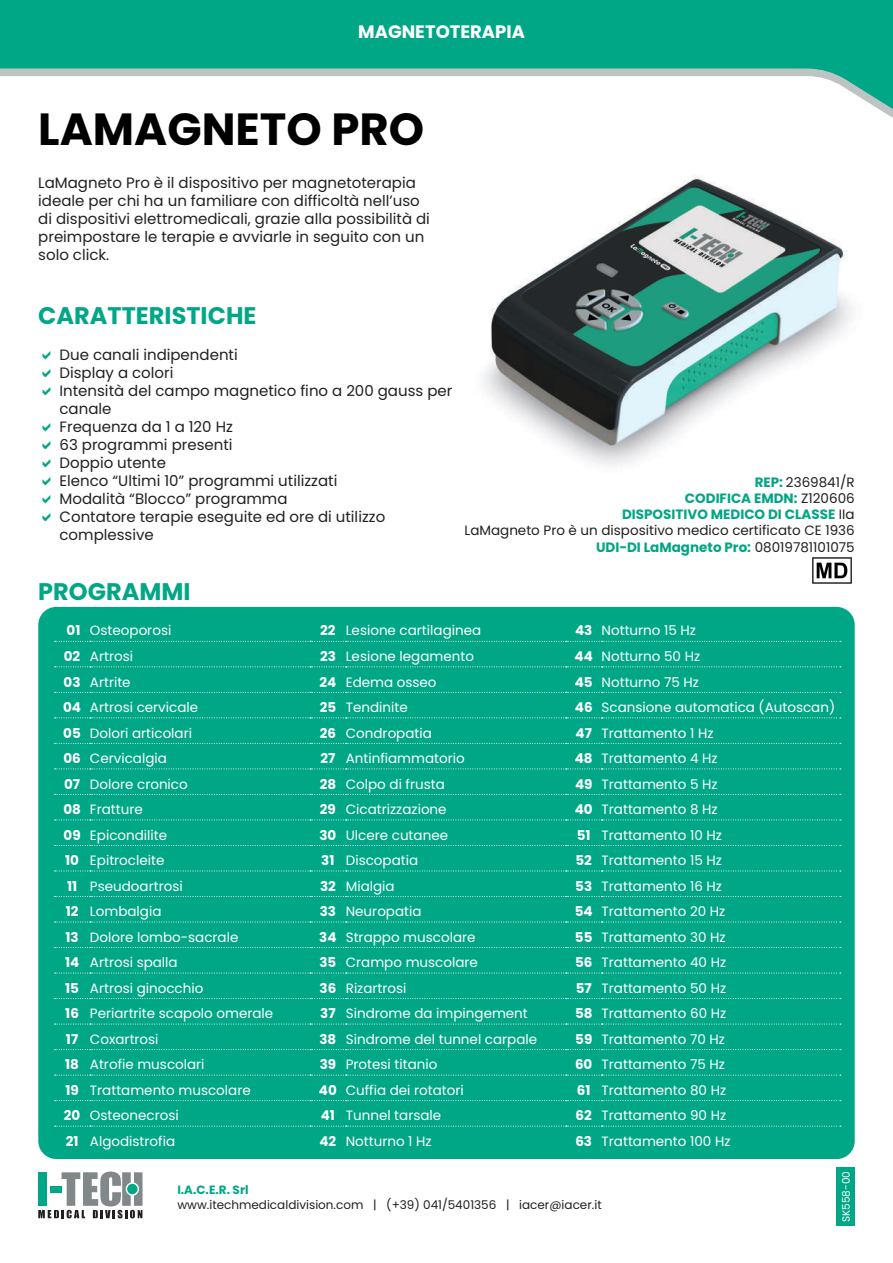
<style>
.page{position:relative;width:893px;height:1263px;background:#fff}
.page>*{position:absolute;margin:0;border:0;box-sizing:border-box;transform-origin:0 0}
.t1{font:700 45px "Poppins";color:#000001}
.t2{font:700 24px "Poppins";color:#00a786}
.t3{font:700 18px "Poppins";color:#fff}
.t4{font:15px/18px "Poppins";color:#231f20}
.t5{font:13.5px "Poppins";color:#fff}
.t6{font:13.5px/16.2px "Poppins";color:#231f20;text-align:right}
.t7{font:12px "Poppins";color:#231f20}
.t8{font:700 12px "Poppins";color:#00a786}
.t9{font:10.5px "Poppins";color:#fff}
.s1{font-weight:700;color:#00a684}
.s2{font-weight:700}
</style>
<div class="page">
<img style="left:483px;top:176px;width:370px;height:290px">
<div style="left:0;top:0;width:893px;height:65px;background:#00a786"></div>
<svg style="left:0;top:65px;width:893px;height:53px"></svg>
<div style="left:38px;top:607px;width:817px;height:552px;background:#00a786;border-radius:18px"></div>
<svg style="left:55px;top:641px;width:786px;height:1px"></svg>
<svg style="left:55px;top:666px;width:786px;height:1px"></svg>
<svg style="left:55px;top:692px;width:786px;height:1px"></svg>
<svg style="left:55px;top:717px;width:786px;height:1px"></svg>
<svg style="left:55px;top:743px;width:786px;height:1px"></svg>
<svg style="left:55px;top:768px;width:786px;height:1px"></svg>
<svg style="left:55px;top:794px;width:786px;height:1px"></svg>
<svg style="left:55px;top:819px;width:786px;height:1px"></svg>
<svg style="left:55px;top:845px;width:786px;height:1px"></svg>
<svg style="left:55px;top:870px;width:786px;height:1px"></svg>
<svg style="left:55px;top:896px;width:786px;height:1px"></svg>
<svg style="left:55px;top:922px;width:786px;height:1px"></svg>
<svg style="left:55px;top:947px;width:786px;height:1px"></svg>
<svg style="left:55px;top:973px;width:786px;height:1px"></svg>
<svg style="left:55px;top:998px;width:786px;height:1px"></svg>
<svg style="left:55px;top:1024px;width:786px;height:1px"></svg>
<svg style="left:55px;top:1049px;width:786px;height:1px"></svg>
<svg style="left:55px;top:1075px;width:786px;height:1px"></svg>
<svg style="left:55px;top:1100px;width:786px;height:1px"></svg>
<svg style="left:55px;top:1126px;width:786px;height:1px"></svg>
<svg style="left:38px;top:1171px;width:105px;height:47px"></svg>
<div style="left:836px;top:1167px;width:19px;height:58px;background:#00a786"></div>
<img style="left:812px;top:557px;width:40px;height:27px">
<h3 class="t3" style="left:358px;top:21px;width:168px">MAGNETOTERAPIA</h3>
<h1 class="t1" style="left:38px;top:103px;width:387px">LAMAGNETO PRO</h1>
<p class="t4" style="left:38px;top:173px;width:393px">LaMagneto Pro è il dispositivo per magnetoterapia ideale per chi ha un familiare con difficoltà nell’uso di dispositivi elettromedicali, grazie alla possibilità di preimpostare le terapie e avviarle in seguito con un solo click.</p>
<h2 class="t2" style="left:38px;top:302px;width:220px">CARATTERISTICHE</h2>
<p class="t4" style="left:60px;top:346px;width:394px">Due canali indipendenti<br>Display a colori<br>Intensità del campo magnetico fino a 200 gauss per canale<br>Frequenza da 1 a 120 Hz<br>63 programmi presenti<br>Doppio utente<br>Elenco “Ultimi 10” programmi utilizzati<br>Modalità “Blocco” programma<br>Contatore terapie eseguite ed ore di utilizzo complessive</p>
<h2 class="t2" style="left:38px;top:577px;width:154px">PROGRAMMI</h2>
<p class="t6" style="left:464px;top:474px;width:392px"><span class="s1">REP:</span> 2369841/R<br><span class="s1">CODIFICA EMDN:</span> Z120606<br><span class="s1">DISPOSITIVO MEDICO DI CLASSE</span> IIa<br>LaMagneto Pro è un dispositivo medico certificato CE 1936<br><span class="s1">UDI-DI LaMagneto Pro:</span> 08019781101075</p>
<p class="t5" style="left:67px;top:623px;width:106px"><span class="s2">01</span> Osteoporosi</p>
<p class="t5" style="left:320px;top:623px;width:163px"><span class="s2">22</span> Lesione cartilaginea</p>
<p class="t5" style="left:575px;top:623px;width:122px"><span class="s2">43</span> Notturno 15 Hz</p>
<p class="t5" style="left:64px;top:649px;width:71px"><span class="s2">02</span> Artrosi</p>
<p class="t5" style="left:320px;top:649px;width:156px"><span class="s2">23</span> Lesione legamento</p>
<p class="t5" style="left:575px;top:649px;width:127px"><span class="s2">44</span> Notturno 50 Hz</p>
<p class="t5" style="left:64px;top:674px;width:69px"><span class="s2">03</span> Artrite</p>
<p class="t5" style="left:319px;top:674px;width:119px"><span class="s2">24</span> Edema osseo</p>
<p class="t5" style="left:575px;top:674px;width:126px"><span class="s2">45</span> Notturno 75 Hz</p>
<p class="t5" style="left:63px;top:700px;width:137px"><span class="s2">04</span> Artrosi cervicale</p>
<p class="t5" style="left:320px;top:700px;width:90px"><span class="s2">25</span> Tendinite</p>
<p class="t5" style="left:575px;top:700px;width:262px"><span class="s2">46</span> Scansione automatica (Autoscan)</p>
<p class="t5" style="left:63px;top:725px;width:130px"><span class="s2">05</span> Dolori articolari</p>
<p class="t5" style="left:320px;top:725px;width:114px"><span class="s2">26</span> Condropatia</p>
<p class="t5" style="left:576px;top:725px;width:139px"><span class="s2">47</span> Trattamento 1 Hz</p>
<p class="t5" style="left:63px;top:751px;width:105px"><span class="s2">06</span> Cervicalgia</p>
<p class="t5" style="left:320px;top:751px;width:146px"><span class="s2">27</span> Antinfiammatorio</p>
<p class="t5" style="left:575px;top:751px;width:144px"><span class="s2">48</span> Trattamento 4 Hz</p>
<p class="t5" style="left:64px;top:776px;width:125px"><span class="s2">07</span> Dolore cronico</p>
<p class="t5" style="left:320px;top:776px;width:127px"><span class="s2">28</span> Colpo di frusta</p>
<p class="t5" style="left:575px;top:776px;width:144px"><span class="s2">49</span> Trattamento 5 Hz</p>
<p class="t5" style="left:63px;top:802px;width:81px"><span class="s2">08</span> Fratture</p>
<p class="t5" style="left:320px;top:802px;width:128px"><span class="s2">29</span> Cicatrizzazione</p>
<p class="t5" style="left:575px;top:802px;width:144px"><span class="s2">40</span> Trattamento 8 Hz</p>
<p class="t5" style="left:64px;top:827px;width:105px"><span class="s2">09</span> Epicondilite</p>
<p class="t5" style="left:319px;top:827px;width:130px"><span class="s2">30</span> Ulcere cutanee</p>
<p class="t5" style="left:577px;top:827px;width:147px"><span class="s2">51</span> Trattamento 10 Hz</p>
<p class="t5" style="left:65px;top:853px;width:101px"><span class="s2">10</span> Epitrocleite</p>
<p class="t5" style="left:321px;top:853px;width:98px"><span class="s2">31</span> Discopatia</p>
<p class="t5" style="left:575px;top:853px;width:148px"><span class="s2">52</span> Trattamento 15 Hz</p>
<p class="t5" style="left:67px;top:878px;width:117px"><span class="s2">11</span> Pseudoartrosi</p>
<p class="t5" style="left:320px;top:878px;width:76px"><span class="s2">32</span> Mialgia</p>
<p class="t5" style="left:575px;top:878px;width:148px"><span class="s2">53</span> Trattamento 16 Hz</p>
<p class="t5" style="left:66px;top:904px;width:97px"><span class="s2">12</span> Lombalgia</p>
<p class="t5" style="left:320px;top:904px;width:103px"><span class="s2">33</span> Neuropatia</p>
<p class="t5" style="left:575px;top:904px;width:152px"><span class="s2">54</span> Trattamento 20 Hz</p>
<p class="t5" style="left:65px;top:929px;width:174px"><span class="s2">13</span> Dolore lombo-sacrale</p>
<p class="t5" style="left:319px;top:929px;width:158px"><span class="s2">34</span> Strappo muscolare</p>
<p class="t5" style="left:575px;top:929px;width:152px"><span class="s2">55</span> Trattamento 30 Hz</p>
<p class="t5" style="left:65px;top:955px;width:114px"><span class="s2">14</span> Artrosi spalla</p>
<p class="t5" style="left:319px;top:955px;width:160px"><span class="s2">35</span> Crampo muscolare</p>
<p class="t5" style="left:575px;top:955px;width:153px"><span class="s2">56</span> Trattamento 40 Hz</p>
<p class="t5" style="left:65px;top:980px;width:140px"><span class="s2">15</span> Artrosi ginocchio</p>
<p class="t5" style="left:320px;top:980px;width:89px"><span class="s2">36</span> Rizartrosi</p>
<p class="t5" style="left:576px;top:980px;width:152px"><span class="s2">57</span> Trattamento 50 Hz</p>
<p class="t5" style="left:65px;top:1006px;width:210px"><span class="s2">16</span> Periartrite scapolo omerale</p>
<p class="t5" style="left:320px;top:1006px;width:209px"><span class="s2">37</span> Sindrome da impingement</p>
<p class="t5" style="left:575px;top:1006px;width:153px"><span class="s2">58</span> Trattamento 60 Hz</p>
<p class="t5" style="left:66px;top:1031px;width:94px"><span class="s2">17</span> Coxartrosi</p>
<p class="t5" style="left:319px;top:1031px;width:219px"><span class="s2">38</span> Sindrome del tunnel carpale</p>
<p class="t5" style="left:575px;top:1031px;width:151px"><span class="s2">59</span> Trattamento 70 Hz</p>
<p class="t5" style="left:65px;top:1057px;width:141px"><span class="s2">18</span> Atrofie muscolari</p>
<p class="t5" style="left:320px;top:1057px;width:119px"><span class="s2">39</span> Protesi titanio</p>
<p class="t5" style="left:575px;top:1057px;width:151px"><span class="s2">60</span> Trattamento 75 Hz</p>
<p class="t5" style="left:65px;top:1082px;width:187px"><span class="s2">19</span> Trattamento muscolare</p>
<p class="t5" style="left:319px;top:1082px;width:146px"><span class="s2">40</span> Cuffia dei rotatori</p>
<p class="t5" style="left:577px;top:1082px;width:151px"><span class="s2">61</span> Trattamento 80 Hz</p>
<p class="t5" style="left:64px;top:1108px;width:116px"><span class="s2">20</span> Osteonecrosi</p>
<p class="t5" style="left:321px;top:1108px;width:122px"><span class="s2">41</span> Tunnel tarsale</p>
<p class="t5" style="left:576px;top:1108px;width:152px"><span class="s2">62</span> Trattamento 90 Hz</p>
<p class="t5" style="left:66px;top:1133px;width:111px"><span class="s2">21</span> Algodistrofia</p>
<p class="t5" style="left:319px;top:1133px;width:114px"><span class="s2">42</span> Notturno 1 Hz</p>
<p class="t5" style="left:575px;top:1133px;width:157px"><span class="s2">63</span> Trattamento 100 Hz</p>
<p class="t8" style="left:177px;top:1183px;width:73px">I.A.C.E.R. Srl</p>
<p class="t7" style="left:177px;top:1197px;width:426px">www.itechmedicaldivision.com | (+39) 041/5401356 | iacer@iacer.it</p>
<p class="t9" style="left:840px;top:1222px;width:53px;rotate:-90deg">SK558-00</p>
</div>
